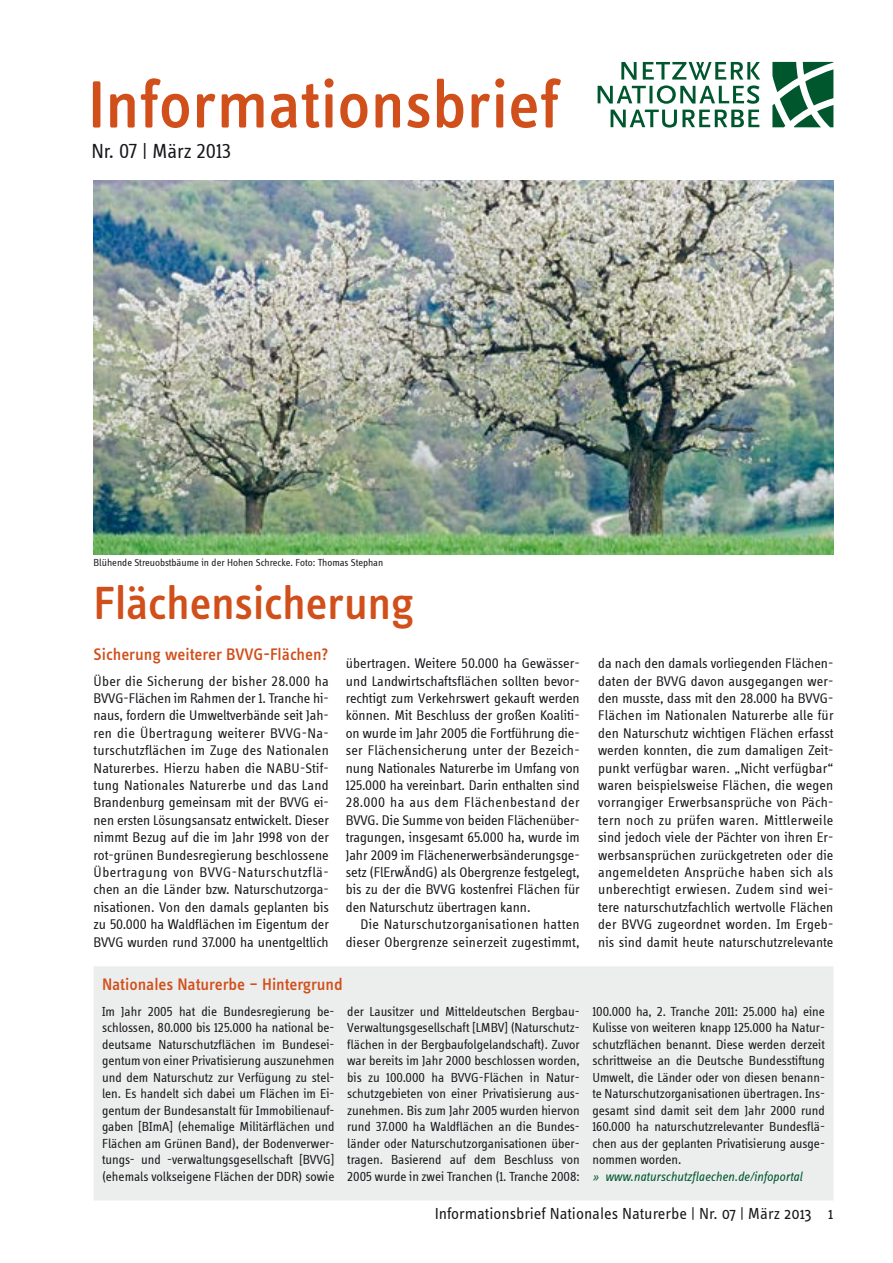
<style>
.page{position:relative;width:893px;height:1263px;background:#fff}
.page>*{position:absolute;margin:0;border:0;box-sizing:border-box;transform-origin:0 0}
.t1{font:500 69px "Info Text";color:#d14f1a}
.t2{font:48px "Info Text Medium Tf";letter-spacing:-.015em;color:#d14f1a}
.t3{font:21px "Info Web";color:#1a171c}
.t4{font:500 17.25px "Info Text";color:#d14f1a}
.t5{font:16.5px "Info Text";color:#1a171c}
.t6{font:14.4px/17.4px "Info Web";color:#1a171c;text-align:justify}
.t7{font:13.5px/16.5px "Info Web";color:#1a171c;text-align:justify}
.t8{font:italic 13.5px "Info Web";color:#00572e}
.t9{font:10.5px "Info Web";color:#1a171c}
</style>
<div class="page">
<svg style="left:598px;top:62px;width:162px;height:66px"></svg>
<svg style="left:772px;top:62px;width:61px;height:65px"></svg>
<img style="left:94px;top:181px;width:739px;height:374px">
<div style="left:94px;top:966px;width:739px;height:234px;background:#eceded"></div>
<h1 class="t1" style="left:88px;top:65px;width:473px">Informationsbrief</h1>
<h3 class="t3" style="left:91px;top:140px;width:141px">Nr. 07 | März 2013</h3>
<p class="t9" style="left:94px;top:557px;width:291px">Blühende Streuobstbäume in der Hohen Schrecke. Foto: Thomas Stephan</p>
<h2 class="t2" style="left:94px;top:575px;width:322px">Flächensicherung</h2>
<p class="t4" style="left:94px;top:644px;width:236px">Sicherung weiterer BVVG-Flächen?</p>
<p class="t6" style="left:94px;top:672px;width:237px">Über die Sicherung der bisher 28.000 ha BVVG-Flächen im Rahmen der 1. Tranche hi&shy;naus, fordern die Umweltverbände seit Jah&shy;ren die Übertragung weiterer BVVG-Na&shy;turschutzflächen im Zuge des Nationalen Naturerbes. Hierzu haben die NABU-Stif&shy;tung Nationales Naturerbe und das Land Brandenburg gemeinsam mit der BVVG ei&shy;nen ersten Lösungsansatz entwickelt. Dieser nimmt Bezug auf die im Jahr 1998 von der rot-grünen Bundesregierung beschlossene Übertragung von BVVG-Naturschutzflä&shy;chen an die Länder bzw. Naturschutzorga&shy;nisationen. Von den damals geplanten bis zu 50.000 ha Waldflächen im Eigentum der BVVG wurden rund 37.000 ha unentgeltlich</p>
<p class="t6" style="left:346px;top:655px;width:236px">übertragen. Weitere 50.000 ha Gewässer&shy;und Landwirtschaftsflächen sollten bevor&shy;rechtigt zum Verkehrswert gekauft werden können. Mit Beschluss der großen Koaliti&shy;on wurde im Jahr 2005 die Fortführung die&shy;ser Flächensicherung unter der Bezeich&shy;nung Nationales Naturerbe im Umfang von 125.000 ha vereinbart. Darin enthalten sind 28.000 ha aus dem Flächenbestand der BVVG. Die Summe von beiden Flächenüber&shy;tragungen, insgesamt 65.000 ha, wurde im Jahr 2009 im Flächenerwerbsänderungsge&shy;setz (FlErwÄndG) als Obergrenze festgelegt, bis zu der die BVVG kostenfrei Flächen für den Naturschutz übertragen kann.</p>
<p class="t6" style="left:346px;top:916px;width:235px;text-align:right">Die Naturschutzorganisationen hatten dieser Obergrenze seinerzeit zugestimmt,</p>
<p class="t4" style="left:102px;top:974px;width:242px">Nationales Naturerbe – Hintergrund</p>
<p class="t6" style="left:598px;top:655px;width:237px">da nach den damals vorliegenden Flächen&shy;daten der BVVG davon ausgegangen wer&shy;den musste, dass mit den 28.000 ha BVVG-Flächen im Nationalen Naturerbe alle für den Naturschutz wichtigen Flächen erfasst werden konnten, die zum damaligen Zeit&shy;punkt verfügbar waren. „Nicht verfügbar“ waren beispielsweise Flächen, die wegen vorrangiger Erwerbsansprüche von Päch&shy;tern noch zu prüfen waren. Mittlerweile sind jedoch viele der Pächter von ihren Er&shy;werbsansprüchen zurückgetreten oder die angemeldeten Ansprüche haben sich als unberechtigt erwiesen. Zudem sind wei&shy;tere naturschutzfachlich wertvolle Flächen der BVVG zugeordnet worden. Im Ergeb&shy;nis sind damit heute naturschutzrelevante</p>
<p class="t7" style="left:102px;top:1003px;width:234px">Im Jahr 2005 hat die Bundesregierung be&shy;schlossen, 80.000 bis 125.000 ha national be&shy;deutsame Naturschutzflächen im Bundesei&shy;gentum von einer Privatisierung auszunehmen und dem Naturschutz zur Verfügung zu stel&shy;len. Es handelt sich dabei um Flächen im Ei&shy;gentum der Bundesanstalt für Immobilienauf&shy;gaben [BImA] (ehemalige Militärflächen und Flächen am Grünen Band), der Bodenverwer&shy;tungs- und -verwaltungsgesellschaft [BVVG] (ehemals volkseigene Flächen der DDR) sowie</p>
<p class="t7" style="left:347px;top:1003px;width:234px">der Lausitzer und Mitteldeutschen Bergbau-Verwaltungsgesellschaft [LMBV] (Naturschutz&shy;flächen in der Bergbaufolgelandschaft). Zuvor war bereits im Jahr 2000 beschlossen worden, bis zu 100.000 ha BVVG-Flächen in Natur&shy;schutzgebieten von einer Privatisierung aus&shy;zunehmen. Bis zum Jahr 2005 wurden hiervon rund 37.000 ha Waldflächen an die Bundes&shy;länder oder Naturschutzorganisationen über&shy;tragen. Basierend auf dem Beschluss von 2005 wurde in zwei Tranchen (1. Tranche 2008:</p>
<p class="t7" style="left:592px;top:1003px;width:234px">100.000 ha, 2. Tranche 2011: 25.000 ha) eine Kulisse von weiteren knapp 125.000 ha Natur&shy;schutzflächen benannt. Diese werden derzeit schrittweise an die Deutsche Bundesstiftung Umwelt, die Länder oder von diesen benann&shy;te Naturschutzorganisationen übertragen. Ins&shy;gesamt sind damit seit dem Jahr 2000 rund 160.000 ha naturschutzrelevanter Bundesflä&shy;chen aus der geplanten Privatisierung ausge&shy;nommen worden.</p>
<p class="t8" style="left:592px;top:1170px;width:211px">» www.naturschutzflaechen.de/infoportal</p>
<p class="t5" style="left:435px;top:1204px;width:400px">Informationsbrief Nationales Naturerbe | Nr. 07 | März 2013 1</p>
</div>
